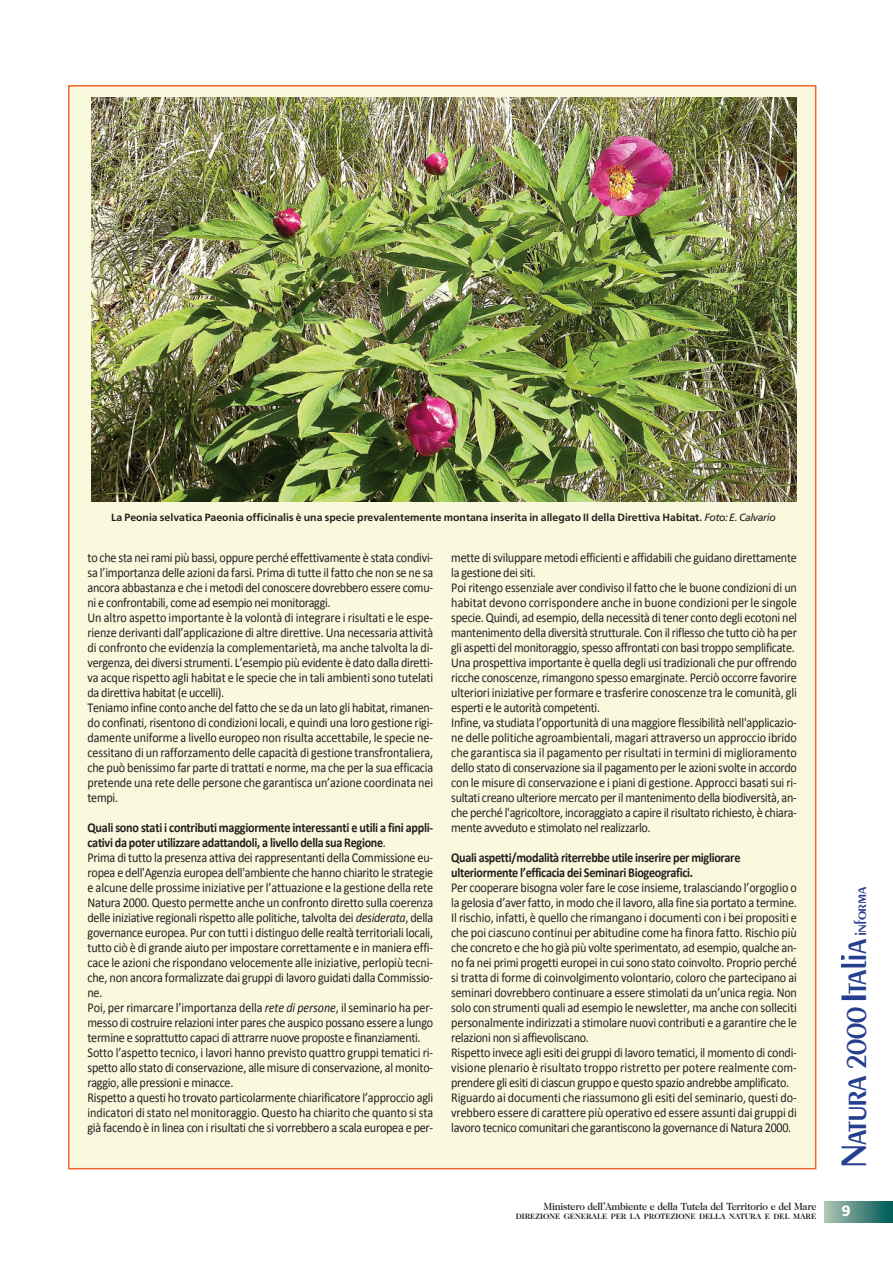
<style>
.page{position:relative;width:893px;height:1263px;background:#fff}
.page>*{position:absolute;margin:0;border:0;box-sizing:border-box;transform-origin:0 0}
.t1{font:600 39.9px "Peignot";letter-spacing:-.03em;color:#253f8f}
.t2{font:600 17.1px "Peignot";letter-spacing:-.02em;color:#253f8f;scale:1.11 1}
.t3{font:900 15px "Frutiger";color:#fff}
.t4{font:13.5px/15px "Calibri";letter-spacing:-.015em;color:#231f20;scale:.9 1}
.t5{font:700 13.5px/15px "Calibri";letter-spacing:-.025em;color:#231f20;scale:.9 1}
.t6{font:700 10.5px "Frutiger";color:#231f20}
.t7{font:500 10.5px "Caslon Two Twenty Four";letter-spacing:-.03em;color:#231f20;scale:.96 1}
.t8{font:700 7.8px "Caslon Two Twenty Four";color:#231f20}
.s1{font-weight:400;font-style:italic}
.s2{font-weight:700}
.s3{font-style:italic}
.s4{font-size:37.65px}
.s5{font-size:28.95px}
</style>
<div class="page">
<div style="left:825px;top:1201px;width:68px;height:21px;background:linear-gradient(to right,#aec3b2,#005a58)"></div>
<div style="left:70px;top:87px;width:745px;height:1081px;background:#f9fadd"></div>
<img style="left:91px;top:98px;width:706px;height:404px">
<p class="t6" style="left:111px;top:513px;width:666px">La Peonia selvatica Paeonia officinalis è una specie prevalentemente montana inserita in allegato II della Direttiva Habitat. <span class="s1">Foto:E.Calvario</span></p>
<p class="t4" style="left:88px;top:550px;width:386px">to che sta nei rami più bassi, oppure perché effettivamente è stata condivi&shy;sa l’importanza delle azioni da farsi. Prima di tutte il fatto che non se ne sa ancora abbastanza e che i metodi del conoscere dovrebbero essere comu&shy;ni e confrontabili, come ad esempio nei monitoraggi.<br>Un altro aspetto importante è la volontà di integrare i risultati e le espe&shy;rienze derivanti dall’applicazione di altre direttive. Una necessaria attività di confronto che evidenzia la complementarietà, ma anche talvolta la di&shy;vergenza, dei diversi strumenti. L’esempio più evidente è dato dalla diretti&shy;va acque rispetto agli habitat e le specie che in tali ambienti sono tutelati da direttiva habitat (e uccelli).<br>Teniamo infine conto anche del fatto che se da un lato gli habitat, rimanen&shy;do confinati, risentono di condizioni locali, e quindi una loro gestione rigi&shy;damente uniforme a livello europeo non risulta accettabile, le specie ne&shy;cessitano di un rafforzamento delle capacità di gestione transfrontaliera, che può benissimo far parte di trattati e norme, ma che per la sua efficacia pretende una rete delle persone che garantisca un’azione coordinata nei tempi.</p>
<p class="t4" style="left:88px;top:820px;width:386px"><span class="s2">Quali sono stati i contributi maggiormente interessanti e utili a fini appli&shy;cativi da poter utilizzare adattandoli, a livello della sua Regione</span>.<br>Prima di tutto la presenza attiva dei rappresentanti della Commissione eu&shy;ropea e dell'Agenzia europea dell'ambiente che hanno chiarito le strategie e alcune delle prossime iniziative per l’attuazione e la gestione della rete Natura 2000. Questo permette anche un confronto diretto sulla coerenza delle iniziative regionali rispetto alle politiche, talvolta dei <span class="s3">desiderata</span>, della governance europea. Pur con tutti i distinguo delle realtà territoriali locali, tutto ciò è di grande aiuto per impostare correttamente e in maniera effi&shy;cace le azioni che rispondano velocemente alle iniziative, perlopiù tecni&shy;che, non ancora formalizzate dai gruppi di lavoro guidati dalla Commissio&shy;ne.<br>Poi, per rimarcare l’importanza della <span class="s3">rete di persone</span>, il seminario ha per&shy;messo di costruire relazioni inter pares che auspico possano essere a lungo termine e soprattutto capaci di attrarre nuove proposte e finanziamenti.<br>Sotto l’aspetto tecnico, i lavori hanno previsto quattro gruppi tematici ri&shy;spetto allo stato di conservazione, alle misure di conservazione, al monito&shy;raggio, alle pressioni e minacce.<br>Rispetto a questi ho trovato particolarmente chiarificatore l’approccio agli indicatori di stato nel monitoraggio. Questo ha chiarito che quanto si sta già facendo è in linea con i risultati che si vorrebbero a scala europea e per-</p>
<p class="t4" style="left:451px;top:550px;width:386px">mette di sviluppare metodi efficienti e affidabili che guidano direttamente la gestione dei siti.<br>Poi ritengo essenziale aver condiviso il fatto che le buone condizioni di un habitat devono corrispondere anche in buone condizioni per le singole specie. Quindi, ad esempio, della necessità di tener conto degli ecotoni nel mantenimento della diversità strutturale. Con il riflesso che tutto ciò ha per gli aspetti del monitoraggio, spesso affrontati con basi troppo semplificate.<br>Una prospettiva importante è quella degli usi tradizionali che pur offrendo ricche conoscenze, rimangono spesso emarginate. Perciò occorre favorire ulteriori iniziative per formare e trasferire conoscenze tra le comunità, gli esperti e le autorità competenti.<br>Infine, va studiata l’opportunità di una maggiore flessibilità nell'applicazio&shy;ne delle politiche agroambientali, magari attraverso un approccio ibrido che garantisca sia il pagamento per risultati in termini di miglioramento dello stato di conservazione sia il pagamento per le azioni svolte in accordo con le misure di conservazione e i piani di gestione. Approcci basati sui ri&shy;sultati creano ulteriore mercato per il mantenimento della biodiversità, an&shy;che perché l'agricoltore, incoraggiato a capire il risultato richiesto, è chiara&shy;mente avveduto e stimolato nel realizzarlo.</p>
<p class="t5" style="left:451px;top:850px;width:323px">Quali aspetti/modalità riterrebbe utile inserire per migliorare ulteriormente l’efficacia dei Seminari Biogeografici.</p>
<p class="t4" style="left:451px;top:880px;width:386px">Per cooperare bisogna voler fare le cose insieme, tralasciando l’orgoglio o la gelosia d’aver fatto, in modo che il lavoro, alla fine sia portato a termine.<br>Il rischio, infatti, è quello che rimangano i documenti con i bei propositi e che poi ciascuno continui per abitudine come ha finora fatto. Rischio più che concreto e che ho già più volte sperimentato, ad esempio, qualche an&shy;no fa nei primi progetti europei in cui sono stato coinvolto. Proprio perché si tratta di forme di coinvolgimento volontario, coloro che partecipano ai seminari dovrebbero continuare a essere stimolati da un’unica regia. Non solo con strumenti quali ad esempio le newsletter, ma anche con solleciti personalmente indirizzati a stimolare nuovi contributi e a garantire che le relazioni non si affievoliscano.<br>Rispetto invece agli esiti dei gruppi di lavoro tematici, il momento di condi&shy;visione plenario è risultato troppo ristretto per potere realmente com&shy;prendere gli esiti di ciascun gruppo e questo spazio andrebbe amplificato.<br>Riguardo ai documenti che riassumono gli esiti del seminario, questi do&shy;vrebbero essere di carattere più operativo ed essere assunti dai gruppi di lavoro tecnico comunitari che garantiscono la governance di Natura 2000.</p>
<p class="t7" style="left:544px;top:1202px;width:286px">Ministero dell’Ambiente e della Tutela del Territorio e del Mare</p>
<p class="t8" style="left:516px;top:1214px;width:302px">DIREZIONE GENERALE PER LA PROTEZIONE DELLA NATURA E DEL MARE</p>
<p class="t2" style="left:854px;top:936px;width:46px;rotate:-90deg">informa</p>
<h1 class="t1" style="left:838px;top:1168px;width:231px;rotate:-90deg"><span class="s4">N</span>atura <span class="s5">2000</span><span class="s4">I</span>talia</h1>
<p class="t3" style="left:842px;top:1204px;width:11px">9</p>
</div>
